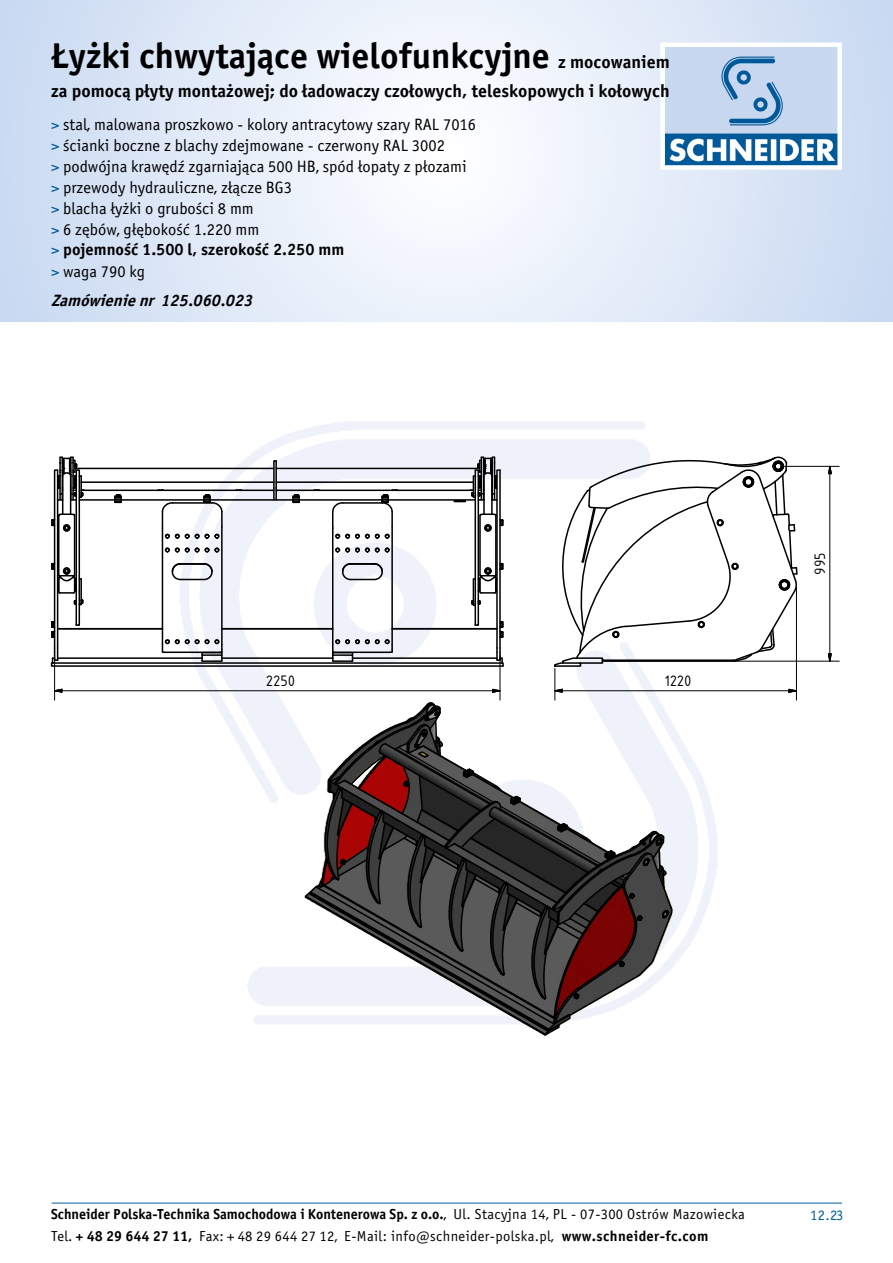
<style>
.page{position:relative;width:893px;height:1263px;background:#fff}
.page>*{position:absolute;margin:0;border:0;box-sizing:border-box;transform-origin:0 0}
.t1{font:36px "Officina Sans Bold ITC";color:#000}
.t2{font:18px "Officina Sans Bold ITC";color:#000}
.t3{font:16.5px/21px "Officina Sans Book ITC";color:#000}
.t4{font:16.5px "Officina Sans Bold ITC";color:#000}
.t5{font:italic 16.5px "Officina Sans Bold ITC";color:#000}
.t6{font:16.35px "ISOCPEUR";letter-spacing:-.01em;color:#000}
.t7{font:14.55px "Officina Sans Bold ITC";color:#000}
.t8{font:14.55px "Officina Sans Book ITC";letter-spacing:.025em;color:#000}
.t9{font:14.55px "Officina Sans Book ITC";color:#005a9a}
.s1{font-size:18px}
.s2{color:#005a9a}
.s3{font-family:"Officina Sans Book ITC";color:#005a9a}
.s4{font-style:inherit}
.s5{font-family:"Officina Sans Book ITC"}
.s6{font-family:"Officina Sans Bold ITC"}
</style>
<div class="page">
<svg style="left:0;top:0;width:893px;height:322px"></svg>
<img style="left:665px;top:48px;width:172px;height:117px">
<div style="left:660px;top:43px;width:182px;height:127px;border:4px solid #fff"></div>
<hr style="left:52px;top:1203px;width:790px;height:1px;background:#005a9a">
<svg style="left:553px;top:455px;width:245px;height:212px"></svg>
<svg style="left:50px;top:456px;width:454px;height:211px"></svg>
<svg style="left:304px;top:701px;width:369px;height:335px"></svg>
<svg style="left:492px;top:688px;width:8px;height:5px"></svg>
<svg style="left:55px;top:688px;width:8px;height:5px"></svg>
<hr style="left:62px;top:690px;width:431px;height:1px;background:#000">
<hr style="left:500px;top:654px;width:1px;height:46px;background:#000">
<hr style="left:54px;top:654px;width:1px;height:46px;background:#000">
<svg style="left:555px;top:688px;width:8px;height:5px"></svg>
<svg style="left:788px;top:688px;width:8px;height:5px"></svg>
<hr style="left:562px;top:690px;width:227px;height:1px;background:#000">
<hr style="left:554px;top:668px;width:1px;height:32px;background:#000">
<hr style="left:796px;top:587px;width:1px;height:113px;background:#000">
<svg style="left:828px;top:653px;width:4px;height:8px"></svg>
<svg style="left:828px;top:465px;width:4px;height:16px"></svg>
<hr style="left:829px;top:474px;width:1px;height:180px;background:#000">
<hr style="left:781px;top:466px;width:58px;height:1px;background:#000">
<hr style="left:737px;top:661px;width:102px;height:1px;background:#000">
<h1 class="t1" style="left:51px;top:34px;width:620px">Łyżki chwytające wielofunkcyjne <span class="s1">z mocowaniem</span></h1>
<p class="t2" style="left:51px;top:80px;width:620px">za pomocą płyty montażowej; do ładowaczy czołowych, teleskopowych i kołowych</p>
<p class="t3" style="left:51px;top:114px;width:427px"><span class="s2">&gt;</span> stal, malowana proszkowo - kolory antracytowy szary RAL 7016 <span class="s2">&gt;</span> ścianki boczne z blachy zdejmowane - czerwony RAL 3002<br><span class="s2">&gt;</span> podwójna krawędź zgarniająca 500 HB, spód łopaty z płozami <span class="s2">&gt;</span> przewody hydrauliczne, złącze BG3<br><span class="s2">&gt;</span> blacha łyżki o grubości 8 mm<br><span class="s2">&gt;</span> 6 zębów, głębokość 1.220 mm</p>
<p class="t4" style="left:51px;top:239px;width:295px"><span class="s3">&gt;</span> pojemność 1.500 l, szerokość 2.250 mm</p>
<p class="t3" style="left:51px;top:261px;width:96px"><span class="s2">&gt;</span> waga 790 kg</p>
<p class="t5" style="left:51px;top:290px;width:204px">Zamówienienr <span class="s4">1 2 5 . 0 6 0 . 0 2 3</span></p>
<p class="t6" style="left:266px;top:670px;width:31px">2250</p>
<p class="t6" style="left:664px;top:670px;width:29px">1220</p>
<p class="t6" style="left:809px;top:575px;width:23px;rotate:-90deg">995</p>
<p class="t7" style="left:51px;top:1205px;width:695px">Schneider Polska-Technika Samochodowa i Kontenerowa Sp. z o.o.<span class="s5">, Ul. Stacyjna 14, PL - 07-300 Ostrów Mazowiecka</span></p>
<p class="t9" style="left:810px;top:1207px;width:35px">12.23</p>
<p class="t8" style="left:51px;top:1227px;width:659px">Tel. <span class="s6">+ 48 29 644 27 11,</span> Fax: + 48 29 644 27 12, E-Mail: info@schneider-polska.pl, <span class="s6">www.schneider-fc.com</span></p>
</div>
